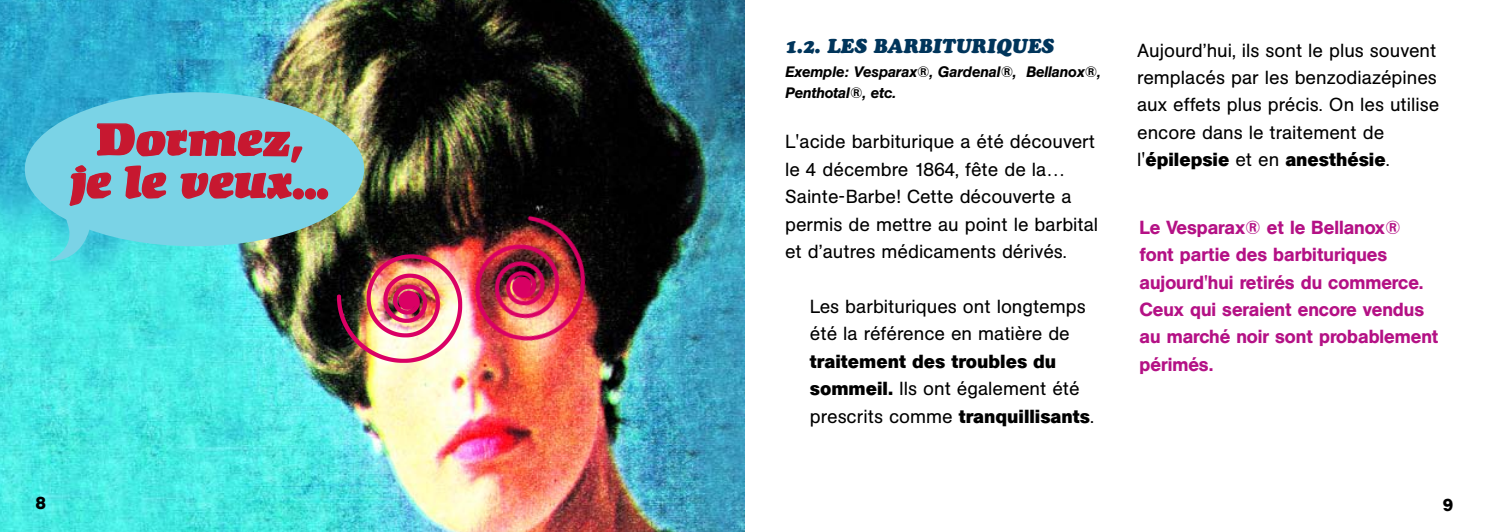
<style>
.page{position:relative;width:1489px;height:532px;background:#fff}
.page>*{position:absolute;margin:0;border:0;box-sizing:border-box;transform-origin:0 0}
.t1{font:49px/42.5px "Kompakt";letter-spacing:-.005em;color:#c71830;text-align:center}
.t2{font:italic 900 20px "Cooper";color:#00355b}
.t3{font:18.75px/27.5px "AG Buch BQ";color:#000}
.t4{font:500 18.75px/27.5px "AG Buch BQ";color:#b41185}
.t5{font:700 17.5px "AG Buch BQ";color:#000}
.t6{font:italic 500 15px/21.2px "AG Buch BQ";color:#000}
.s1{font-weight:700}
</style>
<div class="page">
<img style="left:0;top:0;width:744px;height:531px">
<div style="left:25px;top:92px;width:339px;height:154px;background:#7ad3e6;border-radius:50%"></div>
<img style="left:335px;top:247px;width:132px;height:120px">
<img style="left:460px;top:214px;width:131px;height:135px">
<svg style="left:49px;top:209px;width:41px;height:52px"></svg>
<p class="t1" style="left:70px;top:117px;width:260px">Dormez, je le veux...</p>
<p class="t2" style="left:785px;top:34px;width:270px">1.2. LES BARBITURIQUES</p>
<p class="t6" style="left:785px;top:60px;width:317px">Exemple: Vesparax®, Gardenal®, Bellanox®,<br>Penthotal®, etc.</p>
<p class="t3" style="left:785px;top:128px;width:314px">L'acide barbiturique a été découvert le 4 décembre 1864, fête de la… Sainte-Barbe! Cette découverte a permis de mettre au point le barbital et d’autres médicaments dérivés.</p>
<p class="t3" style="left:809px;top:292px;width:285px">Les barbituriques ont longtemps été la référence en matière de <span class="s1">traitement des troubles du sommeil.</span> Ils ont également été prescrits comme <span class="s1">tranquillisants</span>.</p>
<p class="t3" style="left:1137px;top:36px;width:304px">Aujourd’hui, ils sont le plus souvent remplacés par les benzodiazépines aux effets plus précis. On les utilise encore dans le traitement de l'<span class="s1">épilepsie</span> et en <span class="s1">anesthésie</span>.</p>
<p class="t4" style="left:1139px;top:213px;width:300px">Le Vesparax® et le Bellanox® font partie des barbituriques aujourd'hui retirés du commerce.<br>Ceux qui seraient encore vendus au marché noir sont probablement périmés.</p>
<p class="t5" style="left:36px;top:493px;width:12px">8</p>
<p class="t5" style="left:1442px;top:495px;width:12px">9</p>
</div>
